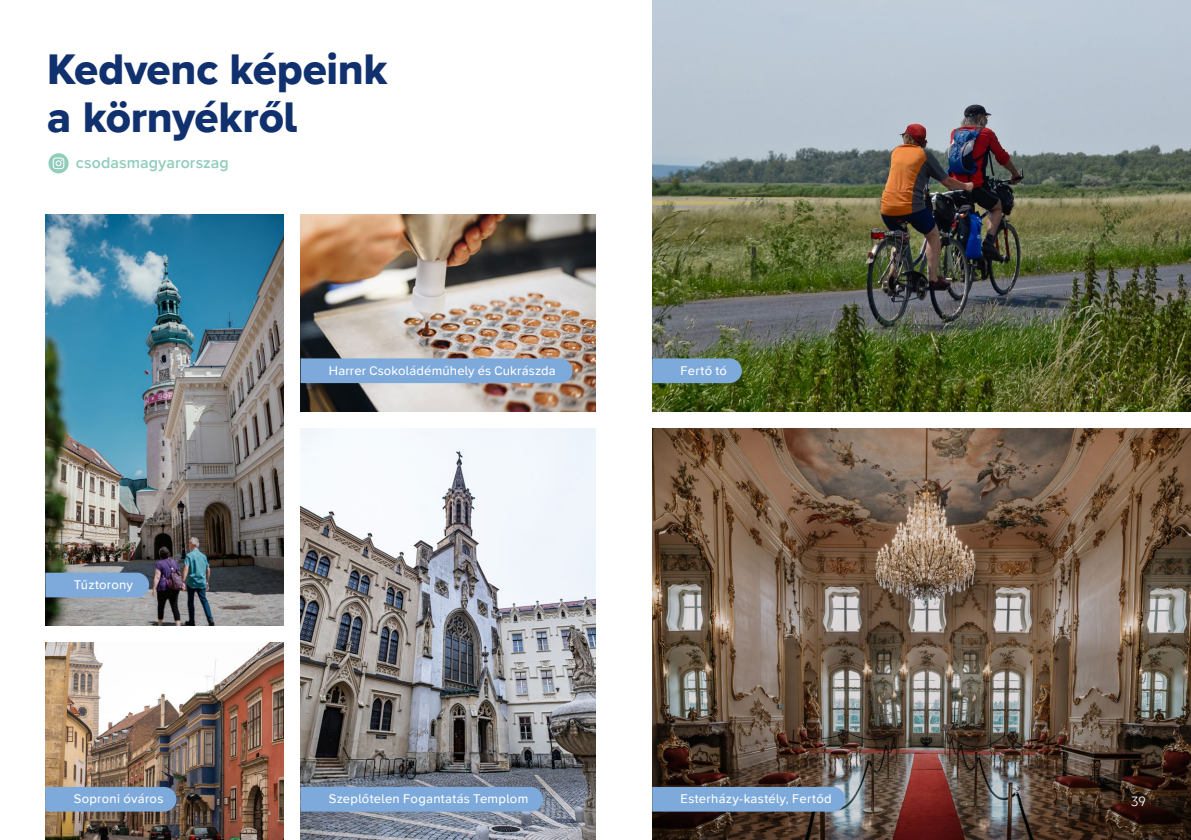
<style>
.page{position:relative;width:1191px;height:840px;background:#fff}
.page>*{position:absolute;margin:0;border:0;box-sizing:border-box;transform-origin:0 0}
.t1{font:800 44px/48px "Wonder Unit Sans";letter-spacing:-.005em;color:#11306e}
.t2{font:600 16px "Wonder Unit Sans";letter-spacing:.005em;color:#91cdbb}
.t3{font:14px "Wonder Unit Sans";color:#fff}
.t4{font:500 13px "Wonder Unit Sans";letter-spacing:.015em;color:#fff}
</style>
<div class="page">
<img style="left:45px;top:642px;width:238px;height:197px">
<img style="left:45px;top:214px;width:238px;height:411px">
<img style="left:300px;top:428px;width:295px;height:411px">
<img style="left:300px;top:214px;width:295px;height:197px">
<div style="left:300px;top:786px;width:243px;height:25px;background:#7da9db"></div>
<div style="left:45px;top:786px;width:131px;height:25px;background:#7da9db"></div>
<svg style="left:45px;top:572px;width:104px;height:25px;background:#7ba5d5"></svg>
<div style="left:300px;top:358px;width:272px;height:25px;background:#7da9db"></div>
<svg style="left:48px;top:153px;width:21px;height:20px"></svg>
<svg style="left:53px;top:157px;width:11px;height:12px"></svg>
<img style="left:652px;top:428px;width:539px;height:411px">
<img style="left:652px;top:0;width:539px;height:411px">
<div style="left:652px;top:786px;width:193px;height:25px;background:#7da9db"></div>
<svg style="left:652px;top:358px;width:90px;height:25px;background:#7aa4d1"></svg>
<h1 class="t1" style="left:47px;top:48px;width:342px">Kedvenc képeink a környékről</h1>
<p class="t2" style="left:76px;top:153px;width:154px">csodasmagyarorszag</p>
<p class="t4" style="left:74px;top:576px;width:61px">Tűztorony</p>
<p class="t4" style="left:329px;top:362px;width:228px">Harrer Csokoládéműhely és Cukrászda</p>
<p class="t4" style="left:74px;top:790px;width:91px">Soproni óváros</p>
<p class="t4" style="left:329px;top:790px;width:201px">Szeplőtelen Fogantatás Templom</p>
<p class="t4" style="left:680px;top:362px;width:48px">Fertő tó</p>
<p class="t4" style="left:680px;top:790px;width:153px">Esterházy-kastély, Fertőd</p>
<p class="t3" style="left:1130px;top:792px;width:16px">39</p>
</div>
